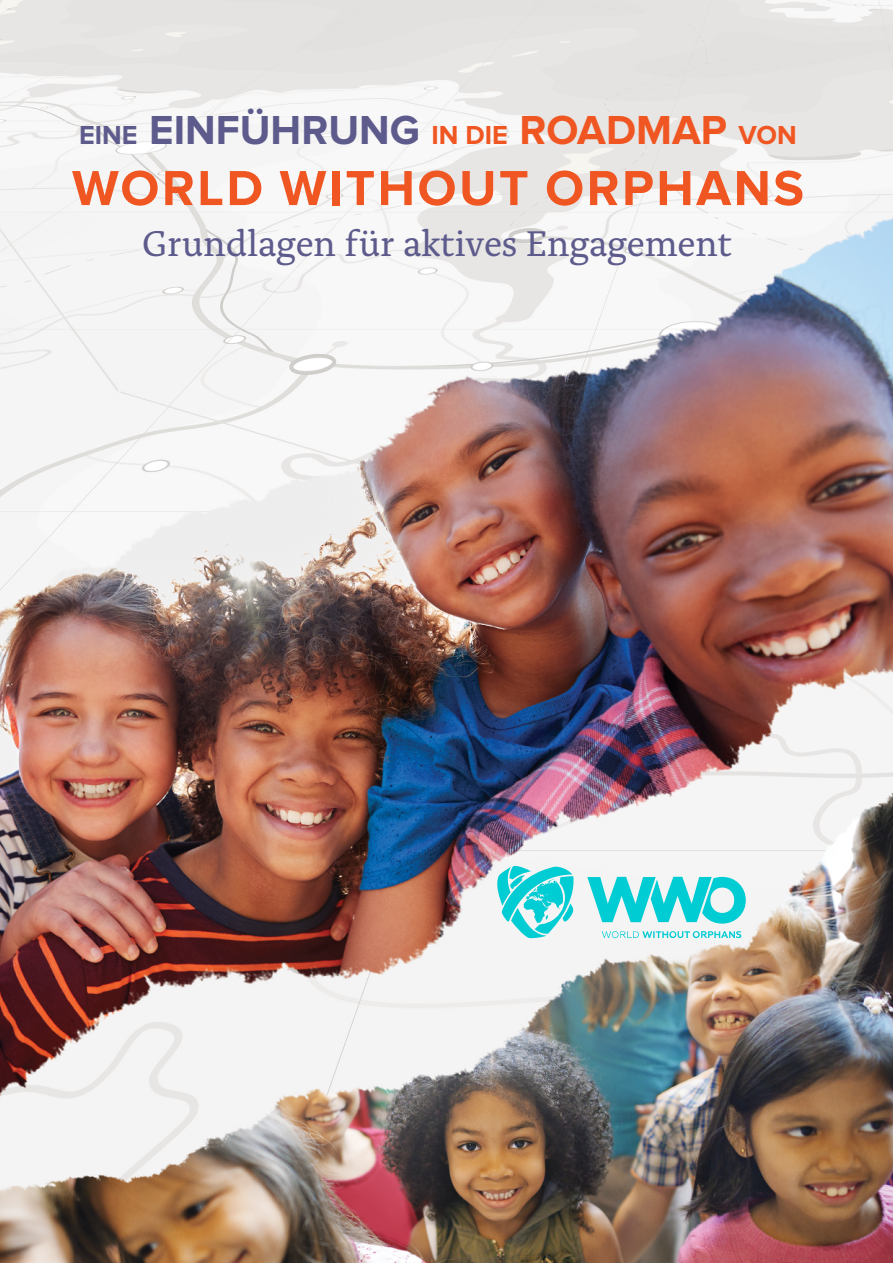
<style>
.page{position:relative;width:893px;height:1263px;background:#fff}
.page>*{position:absolute;margin:0;border:0;box-sizing:border-box;transform-origin:0 0}
.t1{font:700 51px "Proxima Nova";letter-spacing:.05em;color:#f05622}
.t2{font:700 42px "Proxima Nova";color:#5d5b8c}
.t3{font:37.5px "Alda OT";letter-spacing:-.01em;color:#5d5b8c}
.s1{font-size:27px}
.s2{font-size:27px;color:#f05622}
.s3{color:#f05622}
</style>
<div class="page">
<img style="left:0;top:0;width:893px;height:1263px">
<svg style="left:497px;top:866px;width:249px;height:72px"></svg>
<p class="t2" style="left:79px;top:105px;width:719px"><span class="s1">EINE</span> EINFÜHRUNG <span class="s2">IN DIE</span> <span class="s3">ROADMAP</span> <span class="s2">VON</span></p>
<h1 class="t1" style="left:72px;top:159px;width:733px">WORLD WITHOUT ORPHANS</h1>
<p class="t3" style="left:142px;top:227px;width:592px">Grundlagen für aktives Engagement</p>
</div>
